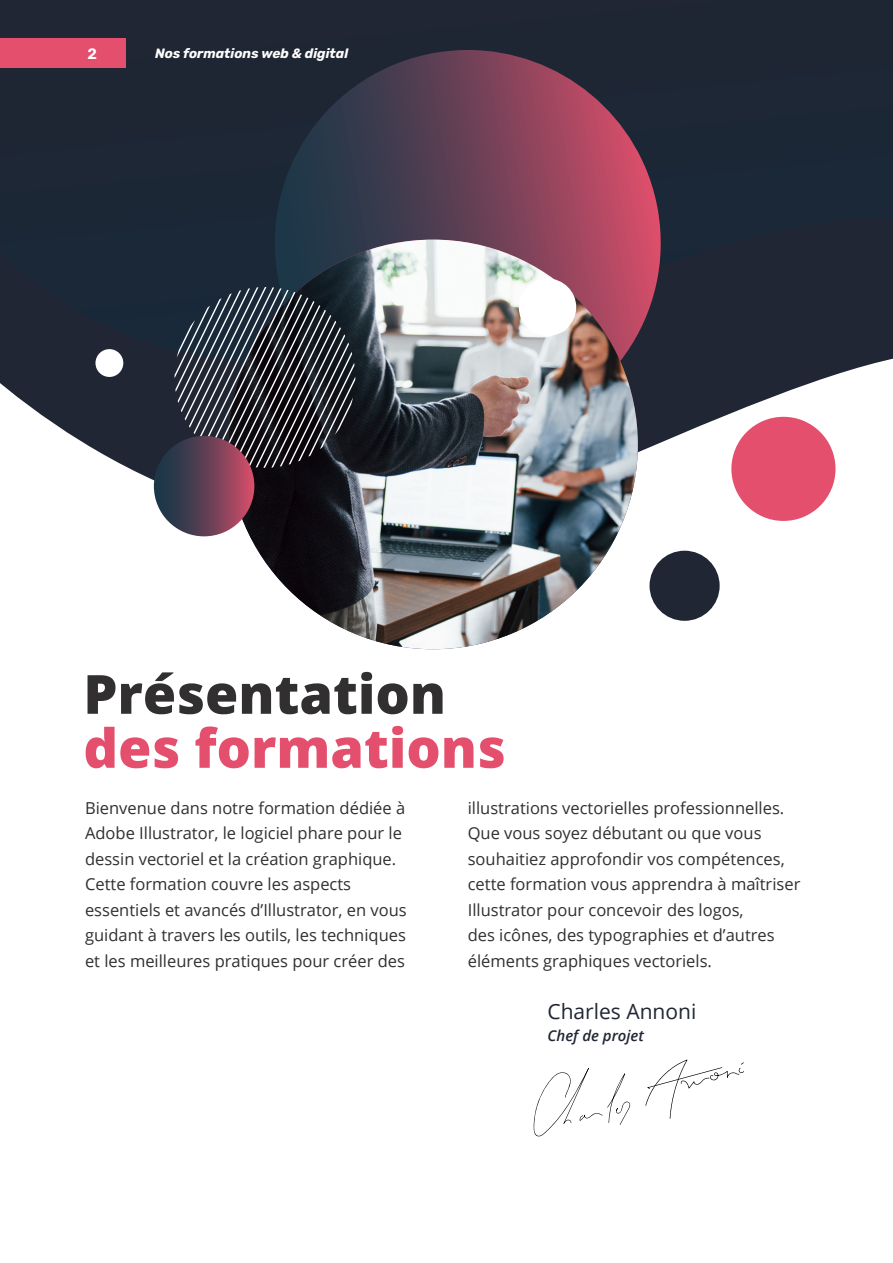
<style>
.page{position:relative;width:893px;height:1263px;background:#fff}
.page>*{position:absolute;margin:0;border:0;box-sizing:border-box;transform-origin:0 0}
.Sub_Headline{font:800 54px "Open Sans";color:#e34f6c}
.Sub_Headline-2{font:800 54px "Open Sans";color:#312f30}
.Headliners{font:21px "Open Sans";color:#202633}
.Body_Text{font:16.5px/25.5px "Open Sans";color:#312f30}
.Headliners-2{font:italic 600 15px "Open Sans";color:#202633}
.t1{font:600 15px "Rubik";color:#fff}
.t2{font:italic 700 13.5px "Rubik";color:#fffeff}
</style>
<div class="page">
<svg style="left:0;top:364px;width:871px;height:235px"></svg>
<div style="left:0;top:0;width:892px;height:364px;background:#1e2634"></div>
<svg style="left:259px;top:50px;width:417px;height:401px;background:#59394d"></svg>
<img style="left:228px;top:240px;width:410px;height:409px;border-radius:205px">
<div style="left:519px;top:279px;width:57px;height:57px;background:#fff;border-radius:50%"></div>
<svg style="left:175px;top:287px;width:180px;height:181px;background:#3b4048"></svg>
<div style="left:731px;top:417px;width:104px;height:104px;background:#e34f6c;border-radius:50%"></div>
<div style="left:649px;top:551px;width:71px;height:70px;background:#202633;border-radius:50%"></div>
<div style="left:95px;top:349px;width:28px;height:28px;background:#fff;border-radius:50%"></div>
<svg style="left:154px;top:436px;width:100px;height:100px;background:#643f55"></svg>
<svg style="left:533px;top:1068px;width:97px;height:69px"></svg>
<svg style="left:645px;top:1059px;width:99px;height:60px"></svg>
<svg style="left:892px;top:0;width:1px;height:359px"></svg>
<div style="left:0;top:38px;width:125px;height:30px;background:#e34f6c"></div>
<p class="t1" style="left:88px;top:45px;width:11px">2</p>
<p class="t2" style="left:155px;top:45px;width:195px">Nos formations web &amp; digital</p>
<p class="Sub_Headline-2" style="left:83px;top:653px;width:364px">Présentation</p>
<p class="Sub_Headline" style="left:83px;top:707px;width:424px">des formations</p>
<p class="Body_Text" style="left:85px;top:794px;width:323px">Bienvenue dans notre formation dédiée à Adobe Illustrator, le logiciel phare pour le dessin vectoriel et la création graphique.<br>Cette formation couvre les aspects essentiels et avancés d’Illustrator, en vous guidant à travers les outils, les techniques et les meilleures pratiques pour créer des</p>
<p class="Body_Text" style="left:468px;top:794px;width:334px">illustrations vectorielles professionnelles.<br>Que vous soyez débutant ou que vous souhaitiez approfondir vos compétences, cette formation vous apprendra à maîtriser Illustrator pour concevoir des logos,<br>des icônes, des typographies et d’autres éléments graphiques vectoriels.</p>
<p class="Headliners" style="left:547px;top:997px;width:150px">Charles Annoni</p>
<p class="Headliners-2" style="left:548px;top:1025px;width:98px">Chef de projet</p>
</div>
